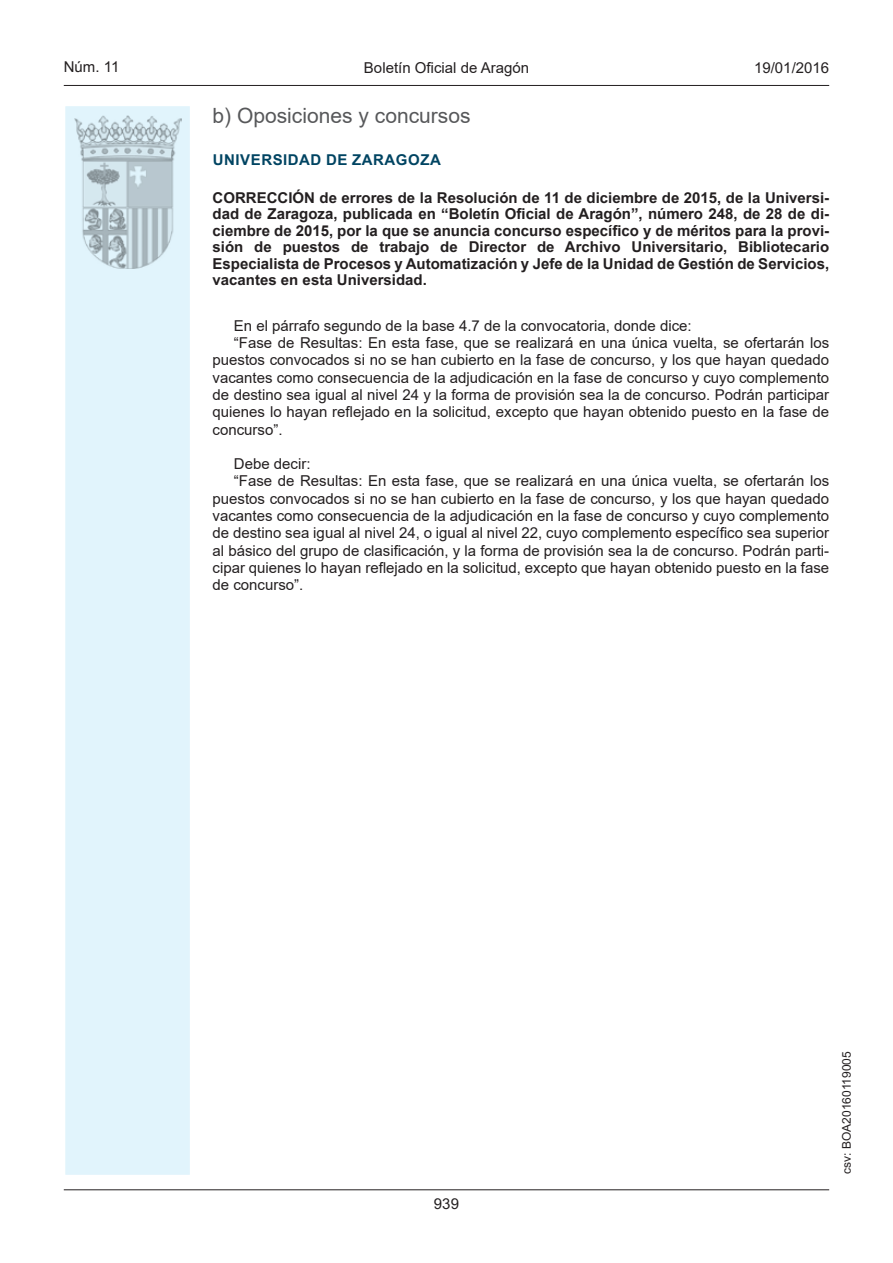
<style>
.page{position:relative;width:893px;height:1263px;background:#fff}
.page>*{position:absolute;margin:0;border:0;box-sizing:border-box;transform-origin:0 0}
.t1{font:21px "Arial";color:#57585a}
.t2{font:15px "Arial";color:#231f20}
.t3{font:15px/16.5px "Arial Bold MT2";color:#231f20}
.t4{font:700 15px "Arial";color:#231f20}
.t5{font:700 15px "Arial";letter-spacing:.035em;color:#004462}
.t6{font:15px "Arial MT2";color:#231f20}
.t7{font:12px "Arial MT2";color:#231f20}
.s1{font-family:"Arial";font-weight:700}
.s2{font-family:"Arial MT2"}
</style>
<div class="page">
<hr style="left:64px;top:85px;width:765px;height:1px;background:#231f20">
<div style="left:64px;top:105px;width:127px;height:1071px;background:#e1f4fc;border:2px solid #fff"></div>
<img style="left:75px;top:115px;width:106px;height:153px">
<hr style="left:64px;top:1189px;width:765px;height:1px;background:#231f20">
<p class="t6" style="left:64px;top:57px;width:57px">Núm. 11</p>
<p class="t2" style="left:364px;top:57px;width:167px">Boletín Oficial de Aragón</p>
<p class="t6" style="left:754px;top:57px;width:77px">19/01/2016</p>
<h1 class="t1" style="left:213px;top:101px;width:259px">b) Oposiciones y concursos</h1>
<p class="t5" style="left:213px;top:149px;width:229px">UNIVERSIDAD DE ZARAGOZA</p>
<p class="t4" style="left:213px;top:187px;width:618px">CORRECCIÓN de errores de la Resolución de 11 de diciembre de 2015, de la Universi-</p>
<p class="t3" style="left:213px;top:206px;width:618px">dad de Zaragoza, publicada en “Boletín Oficial de Aragón”, número 248, de 28 de di&shy;ciembre de 2015, por la que se anuncia concurso específico y de méritos para la provi<span class="s1">-</span></p>
<p class="t4" style="left:213px;top:236px;width:618px">sión de puestos de trabajo de Director de Archivo Universitario, Bibliotecario</p>
<p class="t3" style="left:213px;top:255px;width:618px">Especialista de Procesos y Automatización y Jefe de la Unidad de Gestión de Servicios,</p>
<p class="t4" style="left:213px;top:269px;width:216px">vacantes en esta Universidad.</p>
<p class="t2" style="left:234px;top:315px;width:459px">En el párrafo segundo de la base 4.7 de la convocatoria, donde dice:</p>
<p class="t2" style="left:234px;top:333px;width:597px">“Fase de Resultas: En esta fase, que se realizará en una única vuelta, se ofertarán los</p>
<p class="t2" style="left:213px;top:350px;width:618px">puestos convocados si no se han cubierto en la fase de concurso, y los que hayan quedado</p>
<p class="t2" style="left:213px;top:367px;width:618px">vacantes como consecuencia de la adjudicación en la fase de concurso y cuyo complemento</p>
<p class="t2" style="left:213px;top:384px;width:618px">de destino sea igual al nivel 24 y la forma de provisión sea la de concurso. Podrán participar</p>
<p class="t2" style="left:213px;top:402px;width:618px">quienes lo hayan reflejado en la solicitud, excepto que hayan obtenido puesto en la fase de</p>
<p class="t2" style="left:213px;top:419px;width:72px">concurso”.</p>
<p class="t2" style="left:234px;top:454px;width:78px">Debe decir:</p>
<p class="t2" style="left:234px;top:471px;width:597px">“Fase de Resultas: En esta fase, que se realizará en una única vuelta, se ofertarán los</p>
<p class="t2" style="left:213px;top:488px;width:618px">puestos convocados si no se han cubierto en la fase de concurso, y los que hayan quedado</p>
<p class="t2" style="left:213px;top:505px;width:618px">vacantes como consecuencia de la adjudicación en la fase de concurso y cuyo complemento</p>
<p class="t2" style="left:213px;top:523px;width:618px">de destino sea igual al nivel 24, o igual al nivel 22, cuyo complemento específico sea superior</p>
<p class="t2" style="left:213px;top:540px;width:618px">al básico del grupo de clasificación, y la forma de provisión sea la de concurso. Podrán parti<span class="s2">-</span></p>
<p class="t2" style="left:213px;top:557px;width:618px">cipar quienes lo hayan reflejado en la solicitud, excepto que hayan obtenido puesto en la fase</p>
<p class="t2" style="left:213px;top:574px;width:92px">de concurso”.</p>
<p class="t6" style="left:434px;top:1193px;width:27px">939</p>
<p class="t7" style="left:838px;top:1174px;width:124px;rotate:-90deg">csv: BOA20160119005</p>
</div>
